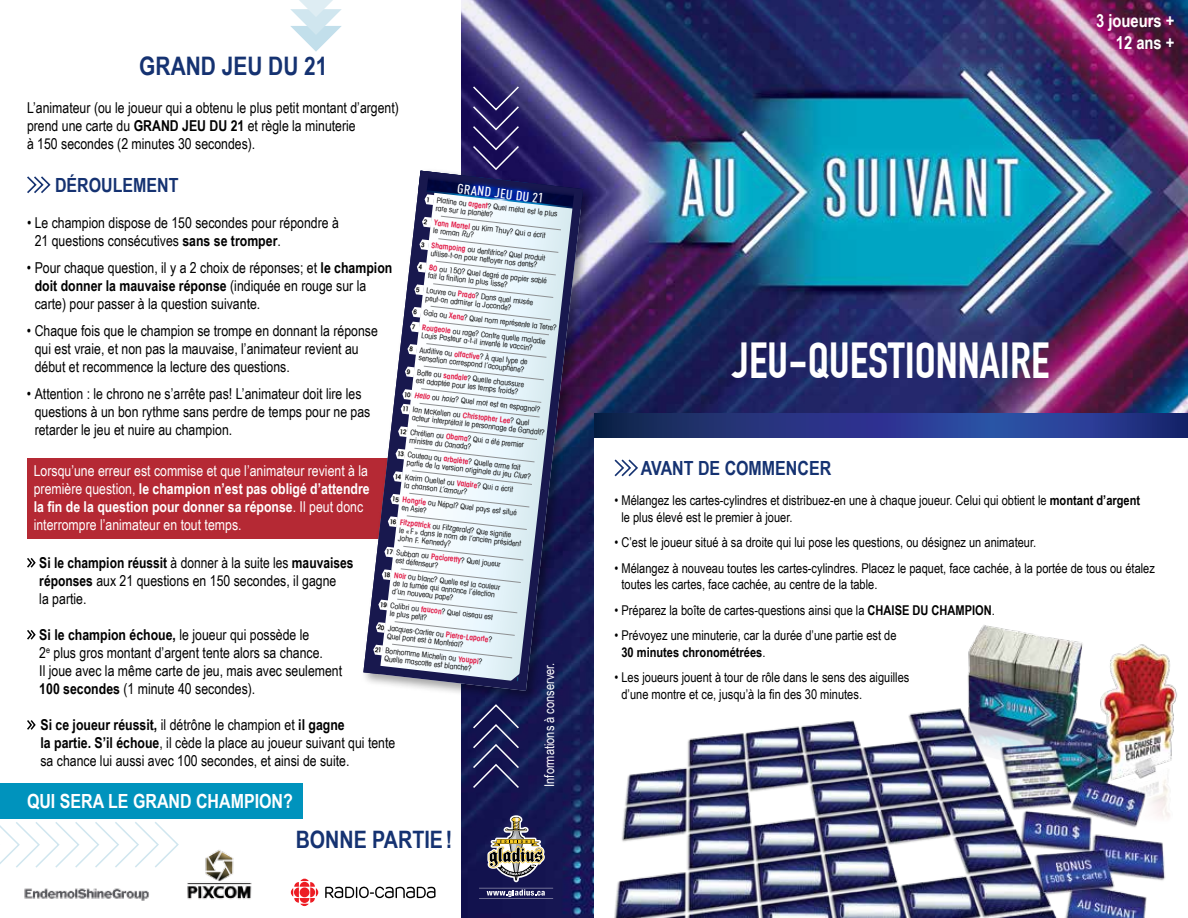
<style>
.page{position:relative;width:1188px;height:918px;background:#fff}
.page>*{position:absolute;margin:0;border:0;box-sizing:border-box;transform-origin:0 0}
.t1{font:700 49.5px "DIN Condensed";color:#fff}
.t2{font:700 25.5px "Arial Narrow";color:#153271}
.t3{font:700 24px "Arial Narrow";color:#153271}
.t4{font:700 19.5px "Arial Narrow";color:#153271}
.t5{font:700 19.5px "Arial Narrow";color:#fff}
.t6{font:700 18px/21.6px "Arial Narrow";color:#fff;text-align:right}
.t7{font:15px/18px "Arial Narrow";color:#000}
.t8{font:15px/18px "Arial Narrow";color:#fff}
.t9{font:13.5px/16.5px "Arial Narrow";color:#000}
.t10{font:13.5px "Arial Narrow";color:#fff}
.t11{font:500 13.35px "DIN Cond";color:#fff;scale:1.11 1}
.t12{font:condensed 7.8px/7.5px "Avant Garde";color:#000}
.s1{font-weight:700}
.s2{font-weight:600;color:#e11643}
</style>
<div class="page">
<div style="left:0;top:783px;width:302px;height:36px;background:#0093bd"></div>
<div style="left:27px;top:458px;width:380px;height:81px;background:#b52934"></div>
<svg style="left:0;top:822px;width:179px;height:46px"></svg>
<svg style="left:27px;top:176px;width:24px;height:18px"></svg>
<svg style="left:27px;top:558px;width:9px;height:10px"></svg>
<svg style="left:27px;top:630px;width:9px;height:10px"></svg>
<svg style="left:27px;top:720px;width:9px;height:10px"></svg>
<img style="left:461px;top:0;width:727px;height:918px">
<div style="left:361px;top:168px;width:235px;height:535px;background:#000;opacity:.36"></div>
<svg style="left:471px;top:703px;width:50px;height:87px;background:#282b61"></svg>
<svg style="left:290px;top:0;width:52px;height:52px"></svg>
<div style="left:594px;top:430px;width:594px;height:488px;background:#fff"></div>
<svg style="left:594px;top:414px;width:594px;height:23px;background:#243783"></svg>
<img style="left:574px;top:527px;width:603px;height:391px">
<svg style="left:614px;top:459px;width:24px;height:18px"></svg>
<img style="left:187px;top:850px;width:65px;height:50px">
<svg style="left:291px;top:879px;width:27px;height:27px"></svg>
<svg style="left:325px;top:886px;width:111px;height:13px"></svg>
<img style="left:24px;top:888px;width:125px;height:13px">
<svg style="left:479px;top:888px;width:74px;height:10px"></svg>
<svg style="left:487px;top:815px;width:58px;height:67px;background:#68646f"></svg>
<svg style="left:363px;top:85px;width:220px;height:600px"></svg>
<h2 class="t2" style="left:139px;top:47px;width:190px">GRAND JEU DU 21</h2>
<h3 class="t7" style="left:27px;top:98px;width:373px">L’animateur (ou le joueur qui a obtenu le plus petit montant d’argent) prend une carte du <span class="s1">GRAND JEU DU 21</span> et règle la minuterie<br>à 150 secondes (2 minutes 30 secondes).</h3>
<h3 class="t4" style="left:55px;top:170px;width:125px">DÉROULEMENT</h3>
<h3 class="t7" style="left:35px;top:213px;width:306px;text-indent:-8px">• Le champion dispose de 150 secondes pour répondre à<br>21 questions consécutives <span class="s1">sans se tromper</span>.</h3>
<h3 class="t7" style="left:35px;top:258px;width:359px;text-indent:-8px">• Pour chaque question, il y a 2 choix de réponses; et <span class="s1">le champion doit donner la mauvaise réponse</span> (indiquée en rouge sur la carte) pour passer à la question suivante.</h3>
<h3 class="t7" style="left:35px;top:321px;width:345px;text-indent:-8px">• Chaque fois que le champion se trompe en donnant la réponse qui est vraie, et non pas la mauvaise, l’animateur revient au début et recommence la lecture des questions.</h3>
<h3 class="t7" style="left:35px;top:384px;width:337px;text-indent:-8px">• Attention : le chrono ne s’arrête pas! L’animateur doit lire les questions à un bon rythme sans perdre de temps pour ne pas retarder le jeu et nuire au champion.</h3>
<h3 class="t11" style="left:458px;top:180px;width:80px;rotate:7deg">GRAND JEU DU 21</h3>
<p class="t12" style="left:437px;top:197px;width:123px;rotate:6deg">Platine ou <span class="s2">argent</span>? Quel métal est le plus rare sur la planète?</p>
<p class="t12" style="left:434px;top:219px;width:114px;rotate:6deg"><span class="s2">Yann Martel</span> ou Kim Thuy? Qui a écrit le roman Ru?</p>
<p class="t12" style="left:432px;top:242px;width:116px;rotate:6deg"><span class="s2">Shampoing</span> ou dentifrice? Quel produit utilise-t-on pour nettoyer nos dents?</p>
<p class="t12" style="left:429px;top:264px;width:120px;rotate:6deg"><span class="s2">80</span> ou 150? Quel degré de papier sablé fait la fi nition la plus lisse?</p>
<p class="t12" style="left:427px;top:287px;width:109px;rotate:6deg">Louvre ou <span class="s2">Prado</span>? Dans quel musée peut-on admirer la Joconde?</p>
<p class="t12" style="left:424px;top:306px;width:135px;line-height:14.7px;rotate:6deg">Gaïa ou <span class="s2">Xena</span>? Quel nom représente la Terre?<br><span class="s2">Rougeole</span> ou rage? Contre quelle maladie</p>
<p class="t12" style="left:422px;top:328px;width:113px;line-height:14.9px;rotate:6deg">Louis Pasteur a-t-il inventé le vaccin?<br>Auditive ou <span class="s2">olfactive</span>? À quel type de</p>
<p class="t12" style="left:419px;top:351px;width:109px;line-height:14.9px;rotate:6deg">sensation correspond l’acouphène?<br>Botte ou <span class="s2">sandale</span>? Quelle chaussure</p>
<p class="t12" style="left:417px;top:373px;width:128px;line-height:14.7px;rotate:6deg">est adaptée pour les temps froids?<br><span class="s2">Hello</span> ou hola? Quel mot est en espagnol?<br>Ian McKellen ou <span class="s2">Christopher Lee</span>? Quel</p>
<p class="t12" style="left:413px;top:410px;width:135px;line-height:14.9px;rotate:6deg">acteur interprétait le personnage de Gandalf?<br>Chrétien ou <span class="s2">Obama</span>? Qui a été premier</p>
<p class="t12" style="left:410px;top:432px;width:115px;line-height:15.1px;rotate:6deg">ministre du Canada?<br>Couteau ou <span class="s2">arbalète</span>? Quelle arme fait</p>
<p class="t12" style="left:407px;top:455px;width:126px;line-height:14.5px;rotate:6deg">partie de la version originale du jeu Clue?<br>Karim Ouellet ou <span class="s2">Valaire</span>? Qui a écrit</p>
<h3 class="t8" style="left:34px;top:462px;width:338px">Lorsqu’une erreur est commise et que l’animateur revient à la première question, <span class="s1">le champion n’est pas obligé d’attendre la fin de la question pour donner sa réponse</span>. Il peut donc interrompre l’animateur en tout temps.</h3>
<p class="t12" style="left:405px;top:477px;width:116px;line-height:15.1px;rotate:6deg">la chanson L’amour?<br><span class="s2">Hongrie</span> ou Népal? Quel pays est situé</p>
<p class="t12" style="left:402px;top:500px;width:113px;line-height:15.3px;rotate:6deg">en Asie?<br><span class="s2">Fitzpatrick</span> ou Fitzgerald? Que signifi e</p>
<p class="t12" style="left:399px;top:527px;width:124px;rotate:6deg">le « F » dans le nom de l’ancien président<br>John F. Kennedy?</p>
<p class="t12" style="left:397px;top:549px;width:106px;rotate:6deg">Subban ou <span class="s2">Pacioretty</span>? Quel joueur est défenseur?</p>
<p class="t12" style="left:394px;top:571px;width:108px;rotate:6deg"><span class="s2">Noir</span> ou blanc? Quelle est la couleur de la fumée qui annonce l’élection d’un nouveau pape?</p>
<p class="t12" style="left:391px;top:602px;width:105px;rotate:6deg">Colibri ou <span class="s2">faucon</span>? Quel oiseau est le plus petit?</p>
<p class="t12" style="left:388px;top:624px;width:106px;line-height:7.9px;rotate:6deg">Jacques-Cartier ou <span class="s2">Pierre-Laporte</span>?<br>Quel pont est à Montréal?</p>
<p class="t12" style="left:386px;top:647px;width:99px;line-height:7.9px;rotate:6deg">Bonhomme Michelin ou <span class="s2">Youppi</span>?<br>Quelle mascotte est blanche?</p>
<h3 class="t7" style="left:39px;top:554px;width:316px"><span class="s1">Si le champion réussit</span> à donner à la suite les <span class="s1">mauvaises réponses</span> aux 21 questions en 150 secondes, il gagne<br>la partie.</h3>
<h3 class="t7" style="left:39px;top:626px;width:304px"><span class="s1">Si le champion échoue,</span> le joueur qui possède le<br>2<sup>e</sup> plus gros montant d’argent tente alors sa chance.<br>Il joue avec la même carte de jeu, mais avec seulement <span class="s1">100 secondes</span> (1 minute 40 secondes).</h3>
<h3 class="t7" style="left:40px;top:716px;width:356px"><span class="s1">Si ce joueur réussit,</span> il détrône le champion et <span class="s1">il gagne<br>la partie. S’il échoue</span>, il cède la place au joueur suivant qui tente sa chance lui aussi avec 100 secondes, et ainsi de suite.</h3>
<h3 class="t5" style="left:27px;top:786px;width:267px">QUI SERA LE GRAND CHAMPION?</h3>
<h3 class="t10" style="left:539px;top:787px;width:126px;rotate:-90deg">Informations à conserver.</h3>
<h3 class="t3" style="left:296px;top:821px;width:158px">BONNE PARTIE!</h3>
<h3 class="t6" style="left:1096px;top:9px;width:80px">3 joueurs +<br>12 ans +</h3>
<h1 class="t1" style="left:733px;top:331px;width:318px">JEU-QUESTIONNAIRE</h1>
<h3 class="t4" style="left:641px;top:453px;width:192px">AVANT DE COMMENCER</h3>
<h3 class="t9" style="left:621px;top:492px;width:520px;text-indent:-7px">• Mélangez les cartes-cylindres et distribuez-en une à chaque joueur. Celui qui obtient le <span class="s1">montant d’argent </span>le plus élevé est le premier à jouer.</h3>
<h3 class="t9" style="left:615px;top:534px;width:423px">• C’est le joueur situé à sa droite qui lui pose les questions, ou désignez un animateur.</h3>
<h3 class="t9" style="left:621px;top:559px;width:535px;text-indent:-7px">• Mélangez à nouveau toutes les cartes-cylindres. Placez le paquet, face cachée, à la portée de tous ou étalez toutes les cartes, face cachée, au centre de la table.</h3>
<h3 class="t9" style="left:615px;top:601px;width:382px">• Préparez la boîte de cartes-questions ainsi que la <span class="s1">CHAISE DU CHAMPION</span>.</h3>
<h3 class="t9" style="left:621px;top:627px;width:277px;text-indent:-7px">• Prévoyez une minuterie, car la durée d’une partie est de<br><span class="s1">30 minutes chronométrées</span>.</h3>
<h3 class="t9" style="left:621px;top:669px;width:289px;text-indent:-7px">• Les joueurs jouent à tour de rôle dans le sens des aiguilles d’une montre et ce, jusqu’à la fin des 30 minutes.</h3>
</div>
